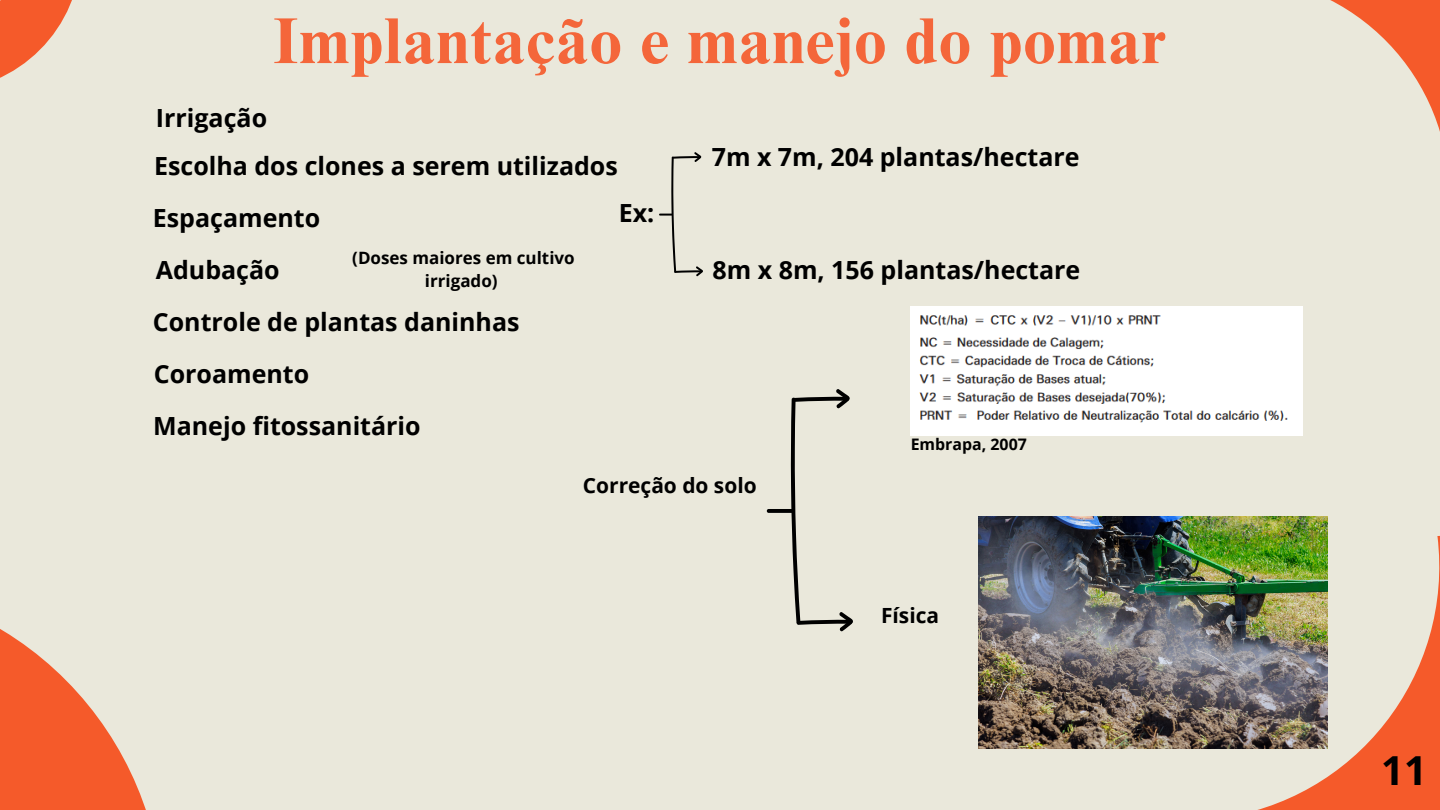
<style>
.page{position:relative;width:1440px;height:810px;background:#eae8db}
.page>*{position:absolute;margin:0;border:0;box-sizing:border-box;transform-origin:0 0}
.t1{font:700 65px "Times NRMT Pro";letter-spacing:.015em;color:#f4663a}
.t2{font:700 40px "Open Sans";color:#000}
.t3{font:700 25px "Open Sans";color:#000}
.t4{font:700 20.9px "Open Sans";color:#000}
.t5{font:700 17px/23.2px "Open Sans";color:#000;text-align:center}
.t6{font:700 15.9px "Open Sans";color:#000}
</style>
<div class="page">
<svg style="left:0;top:629px;width:146px;height:181px;fill:#f55a2a"></svg>
<svg style="left:0;top:0;width:72px;height:78px"></svg>
<svg style="left:1330px;top:0;width:110px;height:132px"></svg>
<svg style="left:1257px;top:516px;width:183px;height:294px"></svg>
<svg style="left:659px;top:152px;width:44px;height:125px"></svg>
<img style="left:910px;top:306px;width:392px;height:129px">
<img style="left:978px;top:516px;width:349px;height:233px">
<svg style="left:766px;top:389px;width:87px;height:243px"></svg>
<p class="t1" style="left:273px;top:16px;width:895px">Implantação e manejo do pomar</p>
<p class="t3" style="left:156px;top:100px;width:113px">Irrigação</p>
<p class="t3" style="left:154px;top:148px;width:465px">Escolha dos clones a serem utilizados</p>
<p class="t3" style="left:153px;top:200px;width:169px">Espaçamento</p>
<p class="t3" style="left:619px;top:196px;width:37px">Ex:</p>
<p class="t3" style="left:156px;top:252px;width:125px">Adubação</p>
<p class="t5" style="left:352px;top:246px;width:224px">(Doses maiores em cultivo irrigado)</p>
<p class="t3" style="left:153px;top:304px;width:368px">Controle de plantas daninhas</p>
<p class="t3" style="left:154px;top:356px;width:157px">Coroamento</p>
<p class="t3" style="left:153px;top:408px;width:269px">Manejo fitossanitário</p>
<p class="t3" style="left:712px;top:139px;width:369px">7m x 7m, 204 plantas/hectare</p>
<p class="t3" style="left:712px;top:252px;width:369px">8m x 8m, 156 plantas/hectare</p>
<p class="t6" style="left:911px;top:433px;width:118px">Embrapa, 2007</p>
<p class="t4" style="left:583px;top:470px;width:175px">Correção do solo</p>
<p class="t4" style="left:881px;top:600px;width:60px">Física</p>
<p class="t2" style="left:1381px;top:743px;width:47px">11</p>
</div>
